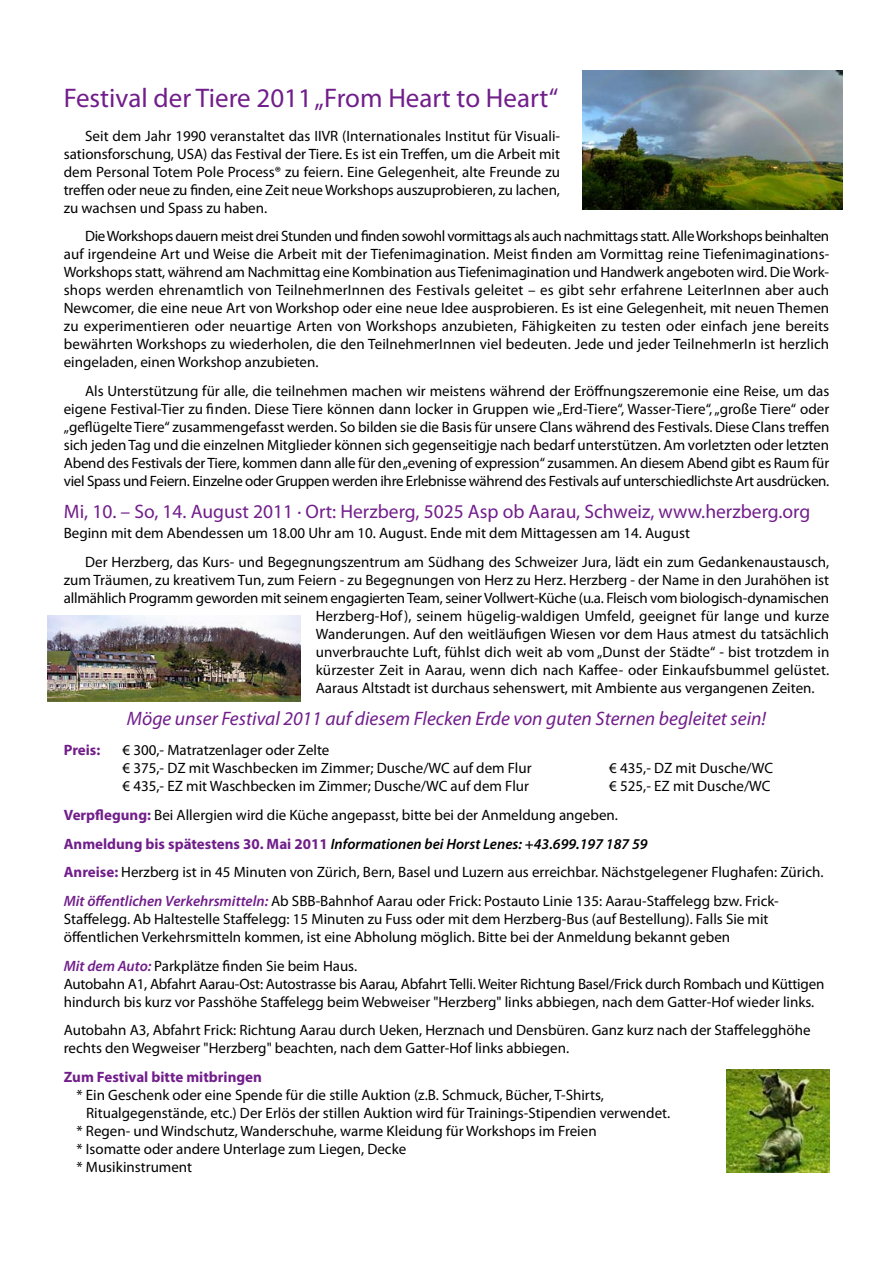
<style>
.page{position:relative;width:893px;height:1263px;background:#fff}
.page>*{position:absolute;margin:0;border:0;box-sizing:border-box;transform-origin:0 0}
.t1{font:27px "Myriad Pro";color:#711e8b}
.t2{font:19.5px "Myriad Pro";color:#711e8b}
.t3{font:italic 19.5px "Myriad Pro";color:#711e8b}
.t4{font:15px/18px "Myriad Pro";color:#000}
.t5{font:700 15px "Myriad Pro";color:#711e8b}
.s1{font-weight:700;color:#711e8b}
.s2{font-weight:600;font-style:italic}
.s3{font-weight:600;font-style:italic;color:#711e8b}
</style>
<div class="page">
<img style="left:583px;top:71px;width:259px;height:139px">
<img style="left:47px;top:615px;width:254px;height:86px">
<img style="left:726px;top:1070px;width:103px;height:102px">
<h1 class="t1" style="left:64px;top:87px;width:496px">Festival der Tiere 2011 „From Heart to Heart“</h1>
<p class="t4" style="left:64px;top:128px;width:498px;text-align:justify;text-indent:21px">Seit dem Jahr 1990 veranstaltet das IIVR (Internationales Institut für Visuali - sationsforschung, USA) das Festival der Tiere. Es ist ein Treffen, um die Arbeit mit dem Personal Totem Pole Process® zu feiern. Eine Gelegenheit, alte Freunde zu treffen oder neue zu finden, eine Zeit neue Workshops auszuprobieren, zu lachen, zu wachsen und Spass zu haben.</p>
<p class="t4" style="left:64px;top:229px;width:767px;text-align:justify;text-indent:21px">Die Workshops dauern meist drei Stunden und finden sowohl vormittags als auch nachmittags statt. Alle Workshops beinhalten auf irgendeine Art und Weise die Arbeit mit der Tiefenimagination. Meist finden am Vormittag reine Tiefen imaginations-Workshops statt, während am Nachmittag eine Kombination aus Tiefenimagination und Handwerk angeboten wird. Die Work&shy;shops werden ehrenamtlich von TeilnehmerInnen des Festivals geleitet – es gibt sehr erfahrene LeiterInnen aber auch Newcomer, die eine neue Art von Workshop oder eine neue Idee ausprobieren. Es ist eine Gelegenheit, mit neuen Themen zu experimentieren oder neuartige Arten von Workshops anzubieten, Fähigkeiten zu testen oder einfach jene bereits bewährten Workshops zu wiederholen, die den TeilnehmerInnen viel bedeuten. Jede und jeder TeilnehmerIn ist herzlich eingeladen, einen Workshop anzubieten.</p>
<p class="t4" style="left:64px;top:383px;width:767px;text-align:justify;text-indent:21px">Als Unterstützung für alle, die teilnehmen machen wir meistens während der Eröffnungszeremonie eine Reise, um das eigene Festival-Tier zu finden. Diese Tiere können dann locker in Gruppen wie „Erd-Tiere“, Wasser-Tiere“, „große Tiere“ oder „geflügelte Tiere“ zusammengefasst werden. So bilden sie die Basis für unsere Clans während des Festivals. Diese Clans treffen sich jeden Tag und die einzelnen Mitglieder können sich gegenseitigje nach bedarf unterstützen. Am vorletzten oder letzten Abend des Festivals der Tiere, kommen dann alle für den „evening of expression“ zusammen. An diesem Abend gibt es Raum für viel Spass und Feiern. Einzelne oder Gruppen werden ihre Erlebnisse während des Festivals auf unterschiedlichste Art ausdrücken.</p>
<h2 class="t2" style="left:64px;top:503px;width:748px">Mi, 10. – So, 14. August 2011 · Ort: Herzberg, 5025 Asp ob Aarau, Schweiz, www.herzberg.org</h2>
<p class="t4" style="left:85px;top:520px;width:746px;line-height:28.7px;text-indent:-21px">Beginn mit dem Abendessen um 18.00 Uhr am 10. August. Ende mit dem Mittagessen am 14. August<br>Der Herzberg, das Kurs- und Begegnungszentrum am Südhang des Schweizer Jura, lädt ein zum Gedankenaustausch,</p>
<p class="t4" style="left:64px;top:572px;width:767px">zum Träumen, zu kreativem Tun, zum Feiern - zu Begegnungen von Herz zu Herz. Herzberg - der Name in den Jurahöhen ist</p>
<p class="t4" style="left:64px;top:590px;width:767px">allmählich Programm geworden mit seinem engagierten Team, seiner Vollwert-Küche (u.a. Fleisch vom biologisch-dynamischen</p>
<p class="t4" style="left:316px;top:608px;width:515px">Herzberg-Hof), seinem hügelig-waldigen Umfeld, geeignet für lange und kurze</p>
<p class="t4" style="left:316px;top:626px;width:515px">Wanderungen. Auf den weitläufigen Wiesen vor dem Haus atmest du tatsächlich</p>
<p class="t4" style="left:316px;top:644px;width:515px">unverbrauchte Luft, fühlst dich weit ab vom „Dunst der Städte“ - bist trotzdem in</p>
<p class="t4" style="left:316px;top:662px;width:515px">kürzester Zeit in Aarau, wenn dich nach Kaffee- oder Einkaufsbummel gelüstet.</p>
<p class="t4" style="left:316px;top:680px;width:500px">Aaraus Altstadt ist durchaus sehenswert, mit Ambiente aus vergangenen Zeiten.</p>
<h2 class="t3" style="left:127px;top:710px;width:641px">Möge unser Festival 2011 auf diesem Flecken Erde von guten Sternen begleitet sein!</h2>
<p class="t5" style="left:64px;top:744px;width:38px">Preis:</p>
<p class="t4" style="left:123px;top:743px;width:411px">€ 300,- Matratzenlager oder Zelte<br>€ 375,- DZ mit Waschbecken im Zimmer; Dusche/WC auf dem Flur</p>
<p class="t4" style="left:609px;top:761px;width:165px">€ 435,- DZ mit Dusche/WC</p>
<p class="t4" style="left:123px;top:779px;width:408px">€ 435,- EZ mit Waschbecken im Zimmer; Dusche/WC auf dem Flur</p>
<p class="t4" style="left:64px;top:773px;width:761px;line-height:28.7px;text-indent:545px">€ 525,- EZ mit Dusche/WC <span class="s1">Verpflegung:</span> Bei Allergien wird die Küche angepasst, bitte bei der Anmeldung angeben.<br><span class="s1">Anmeldung bis spätestens 30. Mai 2011</span> <span class="s2">Informationen bei Horst Lenes: +43.699.197 187 59<br></span><span class="s1">Anreise:</span> Herzberg ist in 45 Minuten von Zürich, Bern, Basel und Luzern aus erreichbar. Nächstgelegener Flughafen: Zürich.<br><span class="s3">Mit öffentlichen Verkehrsmitteln:</span> Ab SBB-Bahnhof Aarau oder Frick: Postauto Linie 135: Aarau-Staffelegg bzw. Frick-</p>
<p class="t4" style="left:64px;top:911px;width:706px">Staffelegg. Ab Haltestelle Staffelegg: 15 Minuten zu Fuss oder mit dem Herzberg-Bus (auf Bestellung). Falls Sie mit öffentlichen Verkehrsmitteln kommen, ist eine Abholung möglich. Bitte bei der Anmeldung bekannt geben</p>
<p class="t4" style="left:64px;top:958px;width:762px"><span class="s3">Mit dem Auto:</span> Parkplätze finden Sie beim Haus.<br>Autobahn A1, Abfahrt Aarau-Ost: Autostrasse bis Aarau, Abfahrt Telli. Weiter Richtung Basel/Frick durch Rombach und Küttigen hindurch bis kurz vor Passhöhe Staffelegg beim Webweiser "Herzberg" links abbiegen, nach dem Gatter-Hof wieder links.</p>
<p class="t4" style="left:64px;top:1022px;width:748px">Autobahn A3, Abfahrt Frick: Richtung Aarau durch Ueken, Herznach und Densbüren. Ganz kurz nach der Staffelegghöhe rechts den Wegweiser "Herzberg" beachten, nach dem Gatter-Hof links abbiegen.</p>
<p class="t5" style="left:64px;top:1071px;width:200px">Zum Festival bitte mitbringen</p>
<p class="t4" style="left:76px;top:1087px;width:529px">* Ein Geschenk oder eine Spende für die stille Auktion (z.B. Schmuck, Bücher, T-Shirts,</p>
<p class="t4" style="left:86px;top:1105px;width:586px">Ritualgegenstände, etc.) Der Erlös der stillen Auktion wird für Trainings-Stipendien verwendet.</p>
<p class="t4" style="left:76px;top:1123px;width:522px">* Regen- und Windschutz, Wanderschuhe, warme Kleidung für Workshops im Freien</p>
<p class="t4" style="left:76px;top:1141px;width:331px">* Isomatte oder andere Unterlage zum Liegen, Decke</p>
<p class="t4" style="left:76px;top:1159px;width:117px">* Musikinstrument</p>
</div>
